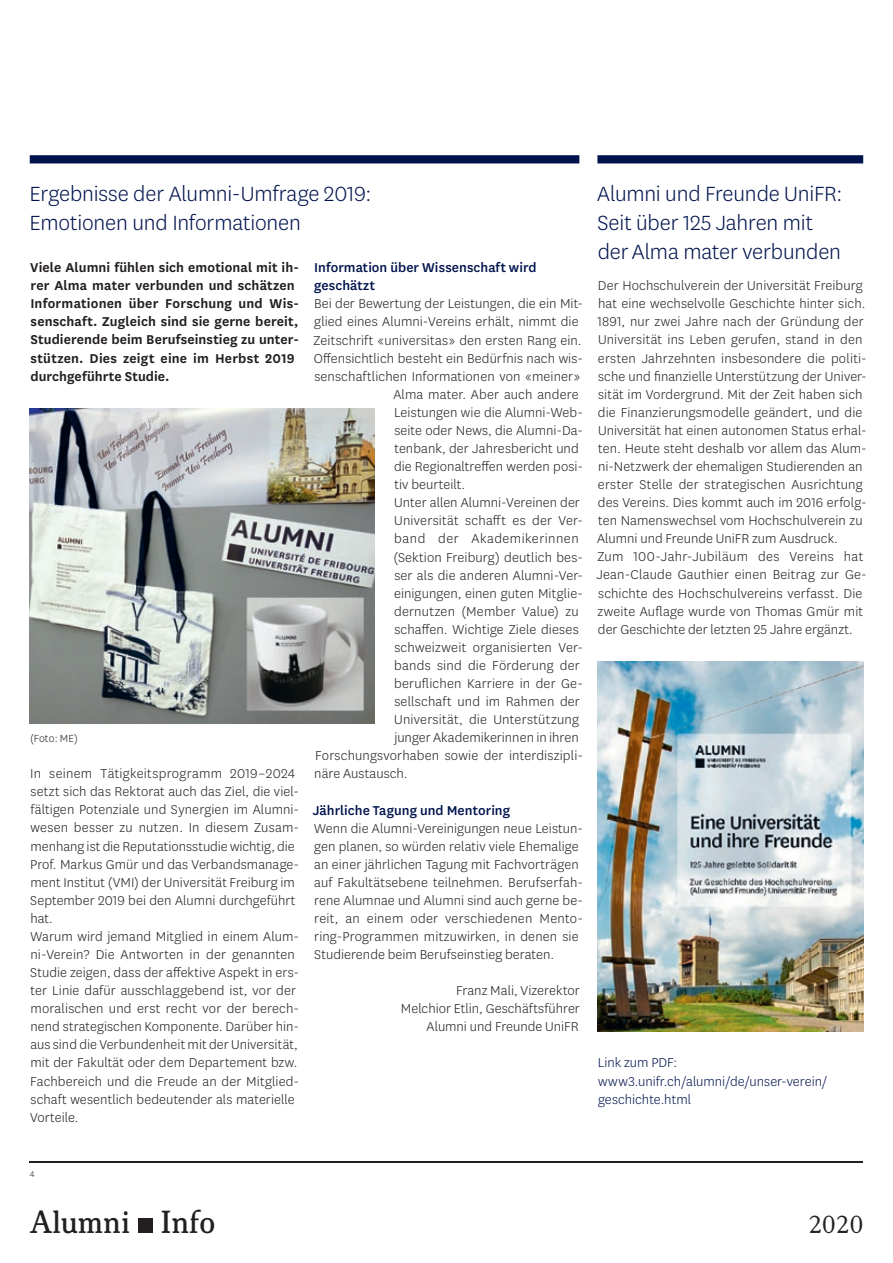
<style>
.page{position:relative;width:893px;height:1263px;background:#fff}
.page>*{position:absolute;margin:0;border:0;box-sizing:border-box;transform-origin:0 0}
.t1{font:34.35px "Korpus B";color:#231f20}
.t2{font:27px "Korpus A";color:#231f20}
.t3{font:300 24px/28.8px "National Uni Fr";letter-spacing:-.005em;color:#00134d}
.t4{font:300 15px/18.1px "National Uni Fr";letter-spacing:.005em;color:#231f20}
.t5{font:600 15px/18px "National Uni Fr";letter-spacing:.01em;color:#231f20}
.t6{font:500 15px/18.1px "National Uni Fr";letter-spacing:.005em;color:#00134d}
.t7{font:300 15px/18.1px "National Uni Fr";letter-spacing:.005em;color:#00134d}
.t8{font:300 15px "National Uni Fr";letter-spacing:.035em;color:#231f20}
.t9{font:300 12px "National Uni Fr";letter-spacing:.005em;color:#231f20}
.t10{font:300 9.75px "National Uni Fr";color:#231f20}
</style>
<div class="page">
<hr style="left:30px;top:1161px;width:833px;height:1px;background:#231f20">
<div style="left:138px;top:1218px;width:15px;height:15px;background:#231f20"></div>
<div style="left:30px;top:155px;width:549px;height:8px;background:#00134d"></div>
<div style="left:597px;top:155px;width:266px;height:8px;background:#00134d"></div>
<img style="left:597px;top:661px;width:266px;height:370px">
<img style="left:30px;top:408px;width:344px;height:316px">
<h3 class="t3" style="left:30px;top:179px;width:343px">Ergebnisse der Alumni-Umfrage 2019:<br>Emotionen und Informationen</h3>
<p class="t5" style="left:30px;top:258px;width:270px">Viele Alumni fühlen sich emotional mit ih&shy;rer Alma mater verbunden und schätzen Informationen über Forschung und Wis&shy;senschaft. Zugleich sind sie gerne bereit, Studierende beim Berufseinstieg zu unter&shy;stützen. Dies zeigt eine im Herbst 2019 durchgeführte Studie.</p>
<p class="t6" style="left:314px;top:258px;width:224px">Information über Wissenschaft wird geschätzt</p>
<p class="t4" style="left:314px;top:294px;width:270px">Bei der Bewertung der Leistungen, die ein Mit-</p>
<p class="t4" style="left:314px;top:312px;width:266px">glied eines Alumni-Vereins erhält, nimmt die</p>
<p class="t4" style="left:314px;top:330px;width:270px">Zeitschrift «universitas» den ersten Rang ein.</p>
<p class="t4" style="left:314px;top:349px;width:271px">Offensichtlich besteht ein Bedürfnis nach wis-</p>
<p class="t4" style="left:314px;top:367px;width:267px">senschaftlichen Informationen von «meiner»</p>
<p class="t4" style="left:393px;top:385px;width:187px">Alma mater. Aber auch andere</p>
<p class="t4" style="left:394px;top:403px;width:190px">Leistungen wie die Alumni-Web-</p>
<p class="t4" style="left:394px;top:421px;width:190px">seite oder News, die Alumni-Da-</p>
<p class="t4" style="left:394px;top:439px;width:186px">tenbank, der Jahresbericht und</p>
<p class="t4" style="left:394px;top:457px;width:190px">die Regionaltreffen werden posi-</p>
<p class="t4" style="left:394px;top:475px;width:72px">tiv beurteilt.</p>
<p class="t4" style="left:394px;top:493px;width:187px">Unter allen Alumni-Vereinen der</p>
<p class="t4" style="left:394px;top:511px;width:190px">Universität schafft es der Ver-</p>
<p class="t8" style="left:394px;top:529px;width:186px">band der Akademikerinnen</p>
<p class="t4" style="left:394px;top:547px;width:191px">(Sektion Freiburg) deutlich bes-</p>
<p class="t4" style="left:394px;top:565px;width:190px">ser als die anderen Alumni-Ver-</p>
<p class="t4" style="left:394px;top:583px;width:190px">einigungen, einen guten Mitglie-</p>
<p class="t4" style="left:394px;top:602px;width:186px">dernutzen (Member Value) zu</p>
<p class="t4" style="left:394px;top:620px;width:186px">schaffen. Wichtige Ziele dieses</p>
<p class="t4" style="left:394px;top:638px;width:190px">schweizweit organisierten Ver-</p>
<p class="t4" style="left:394px;top:656px;width:187px">bands sind die Förderung der</p>
<p class="t4" style="left:394px;top:674px;width:190px">beruflichen Karriere in der Ge-</p>
<p class="t4" style="left:394px;top:692px;width:187px">sellschaft und im Rahmen der</p>
<p class="t4" style="left:394px;top:710px;width:186px">Universität, die Unterstützung</p>
<p class="t4" style="left:394px;top:728px;width:186px">junger Akademikerinnen in ihren</p>
<p class="t4" style="left:315px;top:746px;width:269px">Forschungsvorhaben sowie der interdiszipli-</p>
<p class="t4" style="left:314px;top:764px;width:95px">näre Austausch.</p>
<p class="t6" style="left:313px;top:800px;width:199px">Jährliche Tagung und Mentoring</p>
<p class="t4" style="left:314px;top:818px;width:270px">Wenn die Alumni-Vereinigungen neue Leistun&shy;gen planen, so würden relativ viele Ehemalige an einer jährlichen Tagung mit Fachvorträgen auf Fakultätsebene teilnehmen. Berufserfah&shy;rene Alumnae und Alumni sind auch gerne be&shy;reit, an einem oder verschiedenen Mento&shy;ring-Programmen mitzuwirken, in denen sie Studierende beim Berufseinstieg beraten.</p>
<p class="t4" style="left:401px;top:981px;width:181px;text-align:right">Franz Mali, Vizerektor<br>Melchior Etlin, Geschäftsführer<br>Alumni und Freunde UniFR</p>
<p class="t9" style="left:30px;top:731px;width:49px">(Foto: ME)</p>
<p class="t4" style="left:30px;top:764px;width:271px">In seinem Tätigkeitsprogramm 2019–2024 setzt sich das Rektorat auch das Ziel, die viel&shy;fältigen Potenziale und Synergien im Alumni&shy;wesen besser zu nutzen. In diesem Zusam&shy;menhang ist die Reputationsstudie wichtig, die Prof. Markus Gmür und das Verbandsmanage&shy;ment Institut (VMI) der Universität Freiburg im September 2019 bei den Alumni durchgeführt hat.<br>Warum wird jemand Mitglied in einem Alum&shy;ni-Verein? Die Antworten in der genannten Studie zeigen, dass der affektive Aspekt in ers&shy;ter Linie dafür ausschlaggebend ist, vor der moralischen und erst recht vor der berech&shy;nend strategischen Komponente. Darüber hin&shy;aus sind die Verbundenheit mit der Universität, mit der Fakultät oder dem Departement bzw.<br>Fachbereich und die Freude an der Mitglied&shy;schaft wesentlich bedeutender als materielle Vorteile.</p>
<h3 class="t3" style="left:597px;top:179px;width:247px">Alumni und Freunde UniFR:<br>Seit über 125 Jahren mit der Alma mater verbunden</h3>
<p class="t4" style="left:596px;top:276px;width:272px">Der Hochschulverein der Universität Freiburg hat eine wechselvolle Geschichte hinter sich.<br>1891, nur zwei Jahre nach der Gründung der Universität ins Leben gerufen, stand in den ersten Jahrzehnten insbesondere die politi&shy;sche und finanzielle Unterstützung der Univer&shy;sität im Vordergrund. Mit der Zeit haben sich die Finanzierungsmodelle geändert, und die Universität hat einen autonomen Status erhal&shy;ten. Heute steht deshalb vor allem das Alum&shy;ni-Netzwerk der ehemaligen Studierenden an erster Stelle der strategischen Ausrichtung des Vereins. Dies kommt auch im 2016 erfolg&shy;ten Namenswechsel vom Hochschulverein zu Alumni und Freunde UniFR zum Ausdruck.<br>Zum 100-Jahr-Jubiläum des Vereins hat Jean-Claude Gauthier einen Beitrag zur Ge&shy;schichte des Hochschulvereins verfasst. Die zweite Auflage wurde von Thomas Gmür mit der Geschichte der letzten 25 Jahre ergänzt.</p>
<p class="t7" style="left:598px;top:1053px;width:231px">Link zum PDF: www3.unifr.ch/alumni/de/unser-verein/ geschichte.html</p>
<p class="t10" style="left:30px;top:1168px;width:6px">4</p>
<h1 class="t1" style="left:30px;top:1202px;width:187px">Alumni Info</h1>
<h2 class="t2" style="left:809px;top:1209px;width:56px">2020</h2>
</div>
